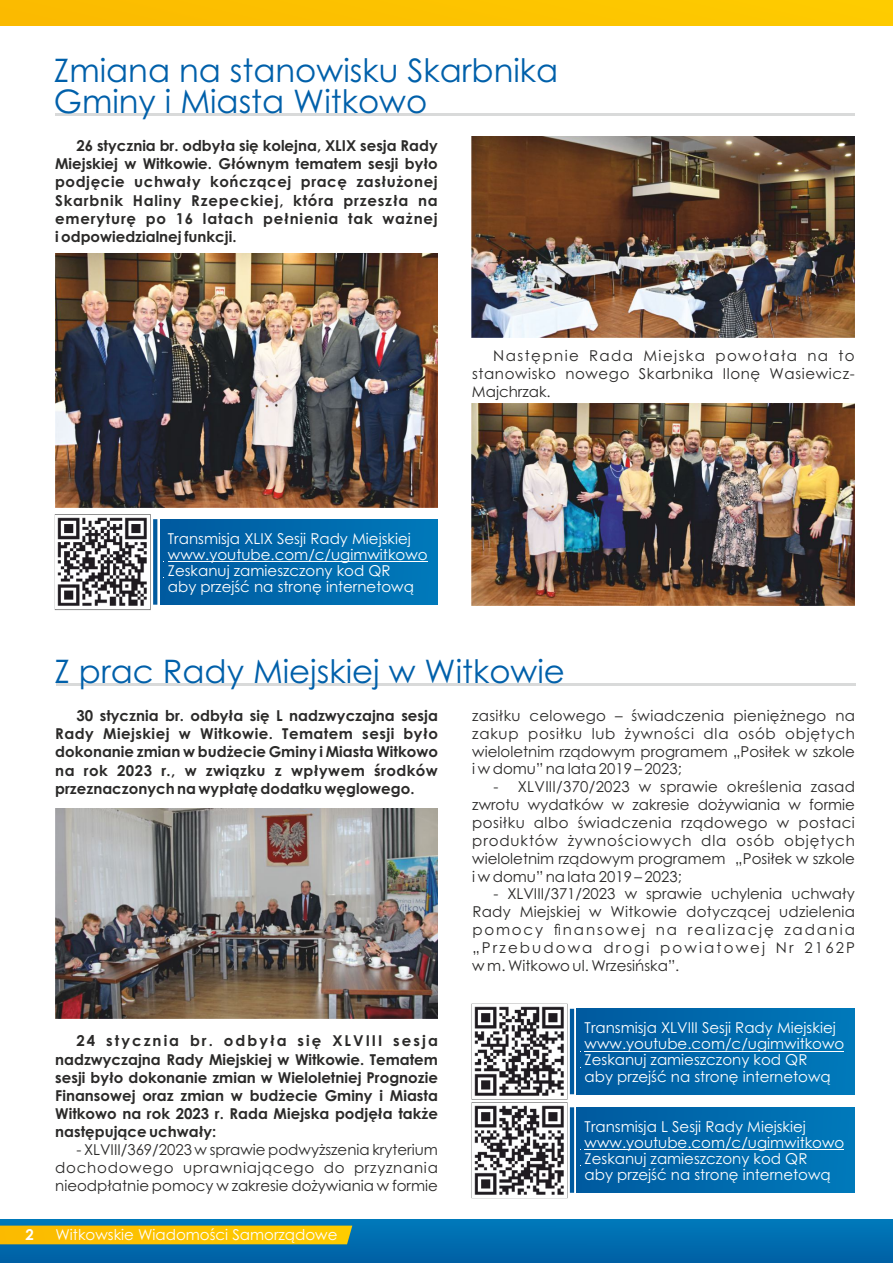
<style>
.page{position:relative;width:893px;height:1263px;background:#fff}
.page>*{position:absolute;margin:0;border:0;box-sizing:border-box;transform-origin:0 0}
.t1{font:32.4px/30.9px "Century Gothic";color:#0060aa}
.t2{font:15px/17.9px "Century Gothic";color:#2b2a29;text-align:justify}
.t3{font:700 15px/18.1px "Century Gothic";color:#2b2a29;text-align:justify}
.t4{font:15px/16px "Century Gothic";color:#fefefe}
.t5{font:700 15px "Century Gothic";color:#fefefe}
</style>
<div class="page">
<div style="left:0;top:1219px;width:893px;height:44px;background:linear-gradient(to bottom,#007abb,#0060a4)"></div>
<svg style="left:0;top:1225px;width:352px;height:19px;background:#f2c006"></svg>
<div style="left:0;top:0;width:893px;height:26px;background:#fcc300"></div>
<hr style="left:55px;top:114px;width:800px;height:2px;background:#d9dada">
<img style="left:55px;top:254px;width:383px;height:254px">
<hr style="left:56px;top:684px;width:799px;height:2px;background:#d9dada">
<img style="left:55px;top:808px;width:383px;height:210px">
<img style="left:472px;top:136px;width:383px;height:202px">
<img style="left:472px;top:404px;width:383px;height:201px">
<svg style="left:55px;top:514px;width:96px;height:96px"></svg>
<div style="left:160px;top:519px;width:278px;height:86px;background:linear-gradient(to right,#005a9f,#0079ba)"></div>
<hr style="left:168px;top:561px;width:260px;height:1px;background:#fefefe">
<svg style="left:153px;top:519px;width:4px;height:86px"></svg>
<img style="left:56px;top:515px;width:93px;height:94px">
<div style="left:577px;top:1107px;width:278px;height:86px;background:linear-gradient(to right,#005a9f,#0079ba)"></div>
<hr style="left:585px;top:1149px;width:259px;height:1px;background:#fefefe">
<hr style="left:570px;top:1107px;width:4px;height:86px;background:#005a9f">
<svg style="left:471px;top:1003px;width:97px;height:195px"></svg>
<div style="left:577px;top:1009px;width:278px;height:85px;background:linear-gradient(to right,#005a9f,#0079ba)"></div>
<hr style="left:585px;top:1051px;width:259px;height:1px;background:#fefefe">
<hr style="left:570px;top:1009px;width:4px;height:85px;background:#005a9f">
<img style="left:473px;top:1103px;width:93px;height:94px">
<img style="left:473px;top:1005px;width:93px;height:93px">
<h1 class="t1" style="left:54px;top:58px;width:506px">Zmiana na stanowisku Skarbnika<br>Gminy i Miasta Witkowo</h1>
<p class="t3" style="left:55px;top:138px;width:384px;text-indent:21px">26 stycznia br. odbyła się kolejna, XLIX sesja Rady Miejskiej w Witkowie. Głównym tematem sesji było podjęcie uchwały kończącej pracę zasłużonej Skarbnik Haliny Rzepeckiej, która przeszła na emeryturę po 16 latach pełnienia tak ważnej i odpowiedzialnej funkcji.</p>
<p class="t2" style="left:472px;top:348px;width:384px;text-indent:21px">Następnie Rada Miejska powołała na to stanowisko nowego Skarbnika Ilonę Wasiewicz-Majchrzak.</p>
<p class="t4" style="left:168px;top:532px;width:261px">Transmisja XLIX Sesji Rady Miejskiej www.youtube.com/c/ugimwitkowo Zeskanuj zamieszczony kod QR<br>aby przejść na stronę internetową</p>
<h1 class="t1" style="left:54px;top:659px;width:512px">Z prac Rady Miejskiej w Witkowie</h1>
<p class="t3" style="left:55px;top:708px;width:384px;text-indent:21px">30 stycznia br. odbyła się L nadzwyczajna sesja Rady Miejskiej w Witkowie. Tematem sesji było dokonanie zmian w budżecie Gminy i Miasta Witkowo na rok 2023 r., w związku z wpływem środków przeznaczonych na wypłatę dodatku węglowego.</p>
<p class="t3" style="left:55px;top:1033px;width:384px;text-indent:21px">24 stycznia br. odbyła się XLVIII sesja nadzwyczajna Rady Miejskiej w Witkowie. Tematem sesji było dokonanie zmian w Wieloletniej Prognozie Finansowej oraz zmian w budżecie Gminy i Miasta Witkowo na rok 2023 r. Rada Miejska podjęła także następujące uchwały:</p>
<p class="t2" style="left:55px;top:1142px;width:384px;text-indent:21px">- XLVIII/369/2023 w sprawie podwyższenia kryterium dochodowego uprawniającego do przyznania nieodpłatnie pomocy w zakresie dożywiania w formie</p>
<p class="t5" style="left:26px;top:1229px;width:10px">2</p>
<p class="t4" style="left:56px;top:1228px;width:283px">Witkowskie Wiadomości Samorządowe</p>
<p class="t2" style="left:472px;top:708px;width:384px">zasiłku celowego – świadczenia pieniężnego na zakup posiłku lub żywności dla osób objętych wieloletnim rządowym programem „Posiłek w szkole i w domu” na lata 2019 – 2023;</p>
<p class="t2" style="left:472px;top:779px;width:384px;text-indent:21px">- XLVIII/370/2023 w sprawie określenia zasad zwrotu wydatków w zakresie dożywiania w formie posiłku albo świadczenia rządowego w postaci produktów żywnościowych dla osób objętych wieloletnim rządowym programem „Posiłek w szkole i w domu” na lata 2019 – 2023;</p>
<p class="t2" style="left:472px;top:886px;width:384px;text-indent:21px">- XLVIII/371/2023 w sprawie uchylenia uchwały Rady Miejskiej w Witkowie dotyczącej udzielenia pomocy</p>
<p class="t2" style="left:472px;top:922px;width:384px;text-indent:91px">nansowej na realizację zadania „Przebudowa drogi powiatowej Nr 2162P w m. Witkowo ul. Wrzesińska”.</p>
<p class="t4" style="left:585px;top:1021px;width:261px">Transmisja XLVIII Sesji Rady Miejskiej www.youtube.com/c/ugimwitkowo Zeskanuj zamieszczony kod QR<br>aby przejść na stronę internetową</p>
<p class="t4" style="left:585px;top:1120px;width:261px">Transmisja L Sesji Rady Miejskiej www.youtube.com/c/ugimwitkowo Zeskanuj zamieszczony kod QR<br>aby przejść na stronę internetową</p>
</div>
